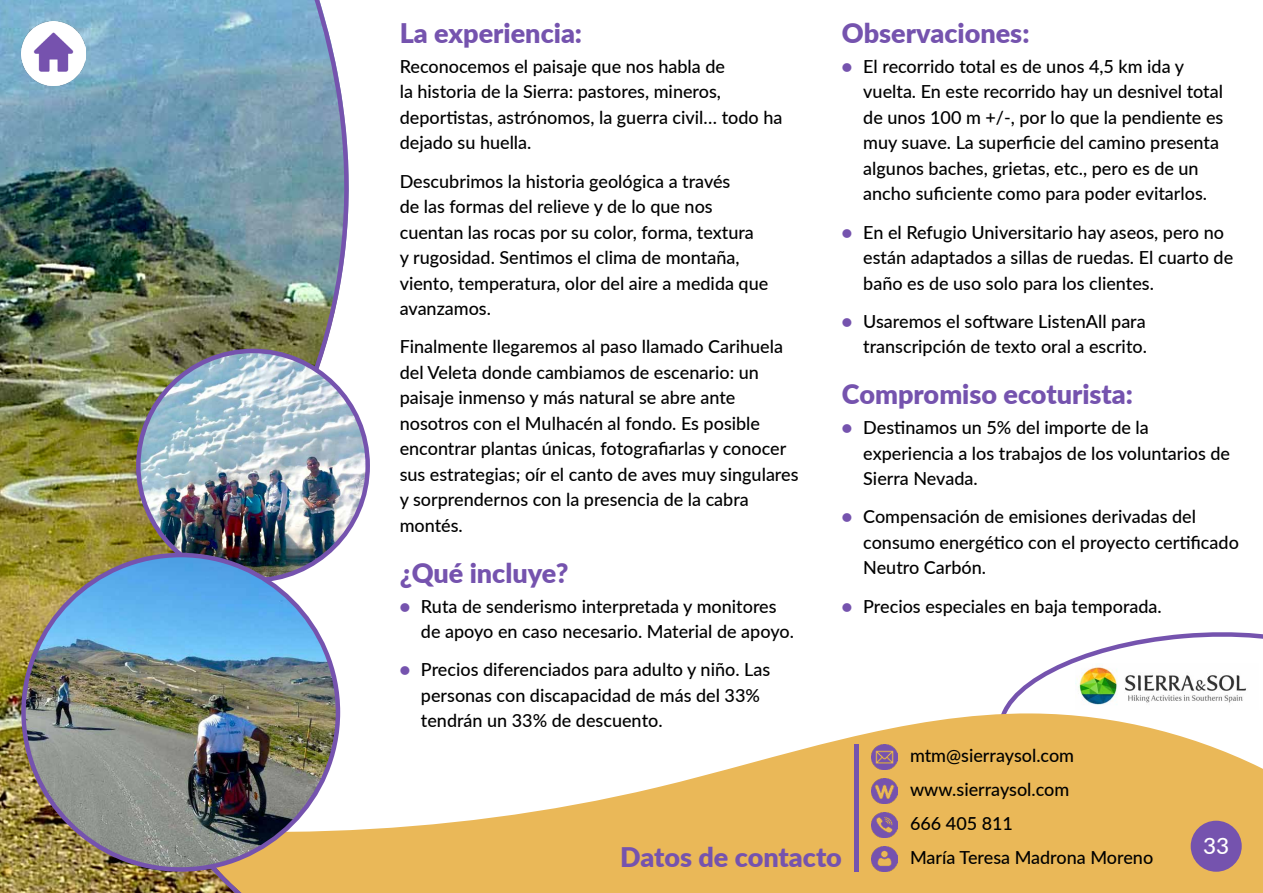
<style>
.page{position:relative;width:1263px;height:893px;background:#fff}
.page>*{position:absolute;margin:0;border:0;box-sizing:border-box;transform-origin:0 0}
.t1{font:900 27px "Lato";color:#7553ae}
.t2{font:500 22.5px "Lato";color:#fff}
.t3{font:500 18px/25.5px "Lato";color:#000}
.s1{font-weight:900;color:#7553ae}
</style>
<div class="page">
<svg style="left:1002px;top:632px;width:261px;height:80px"></svg>
<svg style="left:365px;top:712px;width:898px;height:181px;fill:#eab858"></svg>
<div style="left:1191px;top:821px;width:51px;height:51px;background:#7553ae;border-radius:50%"></div>
<hr style="left:855px;top:744px;width:4px;height:128px;background:#7553ae">
<img style="left:0;top:0;width:151px;height:893px">
<img style="left:151px;top:0;width:214px;height:893px">
<img style="left:138px;top:351px;width:230px;height:229px;border-radius:115px">
<img style="left:24px;top:555px;width:314px;height:314px;border-radius:157px">
<img style="left:872px;top:744px;width:25px;height:26px">
<img style="left:872px;top:778px;width:25px;height:26px">
<img style="left:872px;top:812px;width:25px;height:26px">
<img style="left:872px;top:846px;width:25px;height:26px">
<img style="left:1076px;top:663px;width:183px;height:46px">
<img style="left:21px;top:21px;width:64px;height:64px">
<h3 class="t1" style="left:400px;top:13px;width:184px">La experiencia:</h3>
<p class="t3" style="left:400px;top:53px;width:384px">Reconocemos el paisaje que nos habla de<br>la historia de la Sierra: pastores, mineros, deportistas, astrónomos, la guerra civil… todo ha dejado su huella.</p>
<p class="t3" style="left:400px;top:167px;width:370px">Descubrimos la historia geológica a través<br>de las formas del relieve y de lo que nos cuentan las rocas por su color, forma, textura<br>y rugosidad. Sentimos el clima de montaña, viento, temperatura, olor del aire a medida que avanzamos.</p>
<p class="t3" style="left:400px;top:333px;width:400px">Finalmente llegaremos al paso llamado Carihuela del Veleta donde cambiamos de escenario: un paisaje inmenso y más natural se abre ante nosotros con el Mulhacén al fondo. Es posible encontrar plantas únicas, fotografiarlas y conocer sus estrategias; oír el canto de aves muy singulares y sorprendernos con la presencia de la cabra montés.</p>
<h3 class="t1" style="left:400px;top:553px;width:170px">¿Qué incluye?</h3>
<p class="t3" style="left:421px;top:592px;width:374px;text-indent:-21px"><span class="s1">•</span> Ruta de senderismo interpretada y monitores de apoyo en caso necesario. Material de apoyo.</p>
<p class="t3" style="left:421px;top:656px;width:351px;text-indent:-21px"><span class="s1">•</span> Precios diferenciados para adulto y niño. Las personas con discapacidad de más del 33% tendrán un 33% de descuento.</p>
<h3 class="t1" style="left:842px;top:13px;width:189px">Observaciones:</h3>
<p class="t3" style="left:863px;top:53px;width:362px;text-indent:-21px"><span class="s1">•</span> El recorrido total es de unos 4,5 km ida y vuelta. En este recorrido hay un desnivel total de unos 100 m +/-, por lo que la pendiente es muy suave. La superficie del camino presenta algunos baches, grietas, etc., pero es de un ancho suficiente como para poder evitarlos.</p>
<p class="t3" style="left:863px;top:218px;width:371px;text-indent:-21px"><span class="s1">•</span> En el Refugio Universitario hay aseos, pero no están adaptados a sillas de ruedas. El cuarto de baño es de uso solo para los clientes.</p>
<p class="t3" style="left:842px;top:308px;width:307px;text-align:right"><span class="s1">•</span> Usaremos el software ListenAll para transcripción de texto oral a escrito.</p>
<h3 class="t1" style="left:842px;top:374px;width:293px">Compromiso ecoturista:</h3>
<p class="t3" style="left:863px;top:414px;width:368px;text-indent:-21px"><span class="s1">•</span> Destinamos un 5% del importe de la experiencia a los trabajos de los voluntarios de<br>Sierra Nevada.</p>
<p class="t3" style="left:863px;top:503px;width:377px;text-indent:-21px"><span class="s1">•</span> Compensación de emisiones derivadas del consumo energético con el proyecto certificado<br>Neutro Carbón.</p>
<p class="t3" style="left:842px;top:592px;width:321px"><span class="s1">•</span> Precios especiales en baja temporada.</p>
<h3 class="t1" style="left:620px;top:837px;width:223px">Datos de contacto</h3>
<p class="t3" style="left:910px;top:742px;width:166px">mtm@sierraysol.com</p>
<p class="t3" style="left:910px;top:776px;width:161px">www.sierraysol.com</p>
<p class="t3" style="left:910px;top:810px;width:105px">666 405 811</p>
<p class="t3" style="left:910px;top:844px;width:245px">María Teresa Madrona Moreno</p>
<p class="t2" style="left:1203px;top:829px;width:28px">33</p>
</div>
